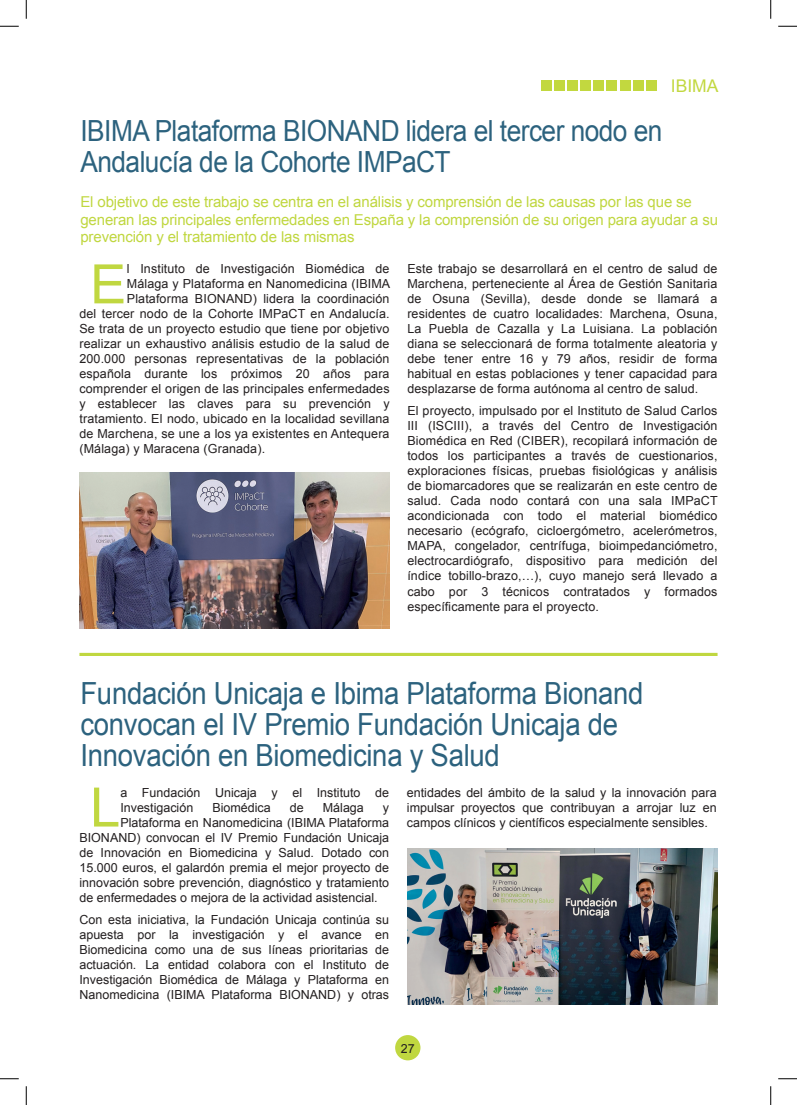
<style>
.page{position:relative;width:797px;height:1105px;background:#fff}
.page>*{position:absolute;margin:0;border:0;box-sizing:border-box;transform-origin:0 0}
.t1{font:54.38px "Arial";color:#c0d740}
.t2{font:30.5px/31.2px "Arial";letter-spacing:-.01em;color:#2c627e;scale:.9 1}
.t3{font:29.12px/31.2px "Arial";letter-spacing:-.02em;color:#2c627e;scale:.9 1}
.t4{font:17.5px "Arial";color:#c2d83f}
.t5{font:15px/17.5px "Arial";letter-spacing:-.01em;color:#c0d740}
.t6{font:12.5px/15px "Arial";letter-spacing:.01em;color:#231f20;text-align:justify}
</style>
<div class="page">
<div style="left:395px;top:1035px;width:25px;height:25px;background:#c0d740;border-radius:50%"></div>
<img style="left:79px;top:472px;width:310px;height:157px">
<div style="left:541px;top:81px;width:10px;height:10px;background:#c2d83f"></div>
<div style="left:554px;top:81px;width:10px;height:10px;background:#c2d83f"></div>
<div style="left:567px;top:81px;width:10px;height:10px;background:#c2d83f"></div>
<div style="left:580px;top:81px;width:11px;height:10px;background:#c2d83f"></div>
<div style="left:594px;top:81px;width:10px;height:10px;background:#c2d83f"></div>
<div style="left:607px;top:81px;width:10px;height:10px;background:#c2d83f"></div>
<div style="left:620px;top:81px;width:10px;height:10px;background:#c2d83f"></div>
<div style="left:633px;top:81px;width:10px;height:10px;background:#c2d83f"></div>
<div style="left:646px;top:81px;width:10px;height:10px;background:#c2d83f"></div>
<hr style="left:79px;top:653px;width:638px;height:3px;background:#c0d740">
<img style="left:407px;top:848px;width:310px;height:157px">
<svg style="left:0;top:25px;width:19px;height:2px"></svg>
<svg style="left:778px;top:25px;width:19px;height:2px"></svg>
<svg style="left:0;top:1078px;width:19px;height:1px"></svg>
<svg style="left:778px;top:1078px;width:19px;height:1px"></svg>
<svg style="left:25px;top:0;width:2px;height:19px"></svg>
<svg style="left:25px;top:1086px;width:2px;height:19px"></svg>
<svg style="left:770px;top:0;width:1px;height:19px"></svg>
<svg style="left:770px;top:1086px;width:1px;height:19px"></svg>
<h3 class="t4" style="left:671px;top:74px;width:49px">IBIMA</h3>
<h3 class="t3" style="left:80px;top:115px;width:648px">IBIMA Plataforma BIONAND lidera el tercer nodo en<br>Andalucía de la Cohorte IMPaCT</h3>
<p class="t5" style="left:80px;top:193px;width:639px">El objetivo de este trabajo se centra en el análisis y comprensión de las causas por las que se generan las principales enfermedades en España y la comprensión de su origen para ayudar a su prevención y el tratamiento de las mismas</p>
<h1 class="t1" style="left:90px;top:249px;width:38px">E</h1>
<p class="t6" style="left:127px;top:262px;width:264px">l Instituto de Investigación Biomédica de</p>
<p class="t6" style="left:127px;top:277px;width:265px">Málaga y Plataforma en Nanomedicina (IBIMA</p>
<p class="t6" style="left:127px;top:292px;width:264px">Plataforma BIONAND) lidera la coordinación</p>
<p class="t6" style="left:79px;top:307px;width:312px">del tercer nodo de la Cohorte IMPaCT en Andalucía.</p>
<p class="t6" style="left:79px;top:322px;width:311px">Se trata de un proyecto estudio que tiene por objetivo</p>
<p class="t6" style="left:79px;top:337px;width:311px">realizar un exhaustivo análisis estudio de la salud de</p>
<p class="t6" style="left:79px;top:352px;width:311px">200.000 personas representativas de la población</p>
<p class="t6" style="left:79px;top:367px;width:311px">española durante los próximos 20 años para</p>
<p class="t6" style="left:79px;top:382px;width:311px">comprender el origen de las principales enfermedades</p>
<p class="t6" style="left:79px;top:397px;width:312px">y establecer las claves para su prevención y</p>
<p class="t6" style="left:79px;top:412px;width:311px">tratamiento. El nodo, ubicado en la localidad sevillana</p>
<p class="t6" style="left:79px;top:427px;width:311px">de Marchena, se une a los ya existentes en Antequera</p>
<p class="t6" style="left:79px;top:442px;width:187px">(Málaga) y Maracena (Granada).</p>
<p class="t6" style="left:407px;top:262px;width:312px">Este trabajo se desarrollará en el centro de salud de Marchena, perteneciente al Área de Gestión Sanitaria de Osuna (Sevilla), desde donde se llamará a residentes de cuatro localidades: Marchena, Osuna, La Puebla de Cazalla y La Luisiana. La población diana se seleccionará de forma totalmente aleatoria y debe tener entre 16 y 79 años, residir de forma habitual en estas poblaciones y tener capacidad para desplazarse de forma autónoma al centro de salud.</p>
<p class="t6" style="left:407px;top:404px;width:312px">El proyecto, impulsado por el Instituto de Salud Carlos III (ISCIII), a través del Centro de Investigación Biomédica en Red (CIBER), recopilará información de todos los participantes a través de cuestionarios, exploraciones físicas, pruebas fisiológicas y análisis de biomarcadores que se realizarán en este centro de salud. Cada nodo contará con una sala IMPaCT acondicionada con todo el material biomédico necesario (ecógrafo, cicloergómetro, acelerómetros, MAPA, congelador, centrífuga, bioimpedanciómetro, electrocardiógrafo, dispositivo para medición del índice tobillo-brazo,…), cuyo manejo será llevado a cabo por 3 técnicos contratados y formados específicamente para el proyecto.</p>
<h2 class="t2" style="left:80px;top:677px;width:627px">Fundación Unicaja e Ibima Plataforma Bionand convocan el IV Premio Fundación Unicaja de<br>Innovación en Biomedicina y Salud</h2>
<h1 class="t1" style="left:90px;top:772px;width:32px">L</h1>
<p class="t6" style="left:120px;top:785px;width:270px">a Fundación Unicaja y el Instituto de<br>Investigación</p>
<p class="t6" style="left:407px;top:785px;width:311px">entidades del ámbito de la salud y la innovación para impulsar proyectos que contribuyan a arrojar luz en campos clínicos y científicos especialmente sensibles.</p>
<p class="t6" style="left:212px;top:800px;width:60px">Biomédica</p>
<p class="t6" style="left:290px;top:800px;width:15px">de</p>
<p class="t6" style="left:323px;top:800px;width:42px">Málaga</p>
<p class="t6" style="left:383px;top:800px;width:8px">y</p>
<p class="t6" style="left:120px;top:815px;width:270px">Plataforma en Nanomedicina (IBIMA Plataforma</p>
<p class="t6" style="left:79px;top:830px;width:311px">BIONAND) convocan el IV Premio Fundación Unicaja</p>
<p class="t6" style="left:79px;top:845px;width:311px">de Innovación en Biomedicina y Salud. Dotado con</p>
<p class="t6" style="left:79px;top:860px;width:311px">15.000 euros, el galardón premia el mejor proyecto de</p>
<p class="t6" style="left:79px;top:875px;width:311px">innovación sobre prevención, diagnóstico y tratamiento</p>
<p class="t6" style="left:79px;top:890px;width:300px">de enfermedades o mejora de la actividad asistencial.</p>
<p class="t6" style="left:79px;top:912px;width:311px">Con esta iniciativa, la Fundación Unicaja continúa su apuesta por la investigación y el avance en Biomedicina como una de sus líneas prioritarias de actuación. La entidad colabora con el Instituto de Investigación Biomédica de Málaga y Plataforma en Nanomedicina (IBIMA Plataforma BIONAND) y otras</p>
<p class="t6" style="left:401px;top:1041px;width:15px">27</p>
</div>
